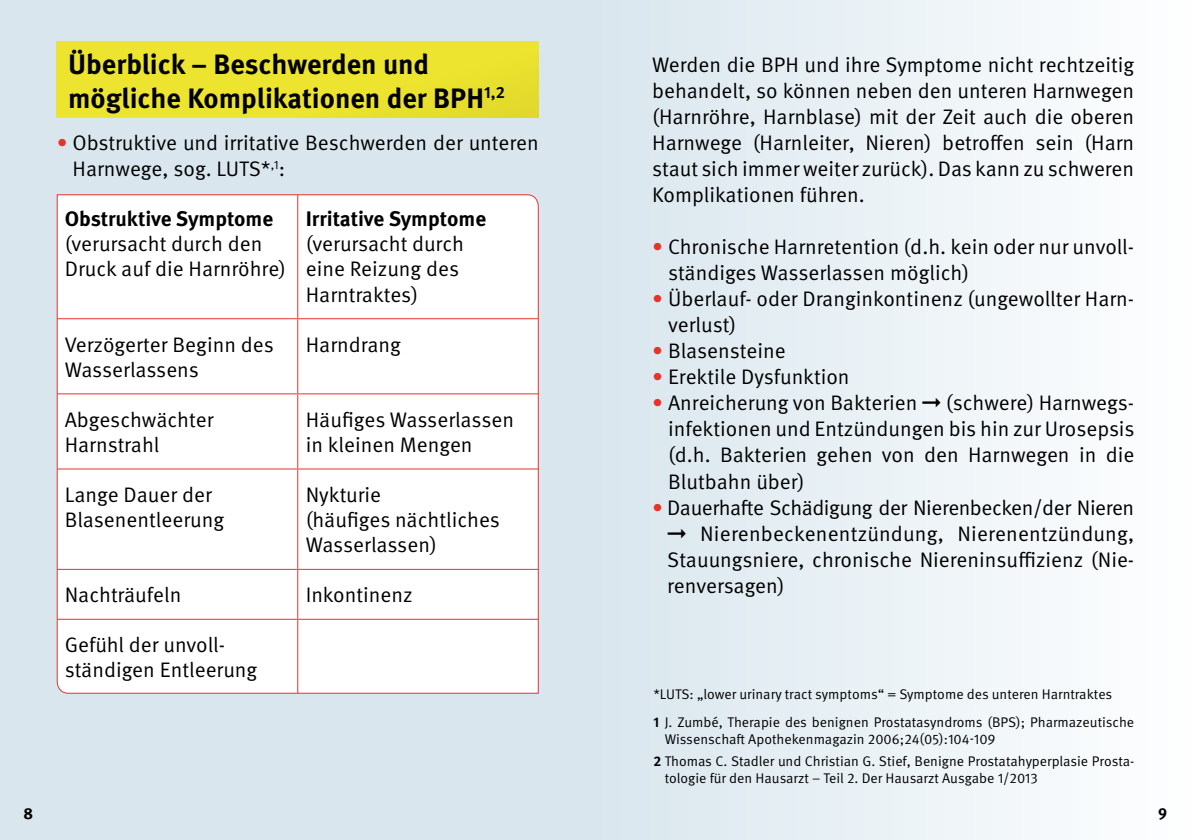
<style>
.page{position:relative;width:1191px;height:840px;background:#fff}
.page>*{position:absolute;margin:0;border:0;box-sizing:border-box;transform-origin:0 0}
.t1{font:700 28px/33.6px "Meta Pro";color:#000}
.t2{font:21px/26px "Meta Pro Norm";color:#000}
.t3{font:700 21px "Meta Pro";letter-spacing:-.005em;color:#000}
.t4{font:700 16px "Meta Pro";color:#000}
.t5{font:14px/28.2px "Meta Pro Norm";color:#000}
.s1{color:#e7332c}
.s2{font-family:"Meta Pro";font-weight:700}
</style>
<div class="page">
<div style="left:0;top:0;width:595px;height:839px;background:#d9e6ee"></div>
<div style="left:595px;top:0;width:596px;height:839px;background:linear-gradient(to right,#d9e6ee,#fefeff)"></div>
<div style="left:57px;top:42px;width:482px;height:75px;background:#ece42e"></div>
<div style="left:56px;top:194px;width:483px;height:499px;background:#fff"></div>
<h1 class="t1" style="left:68px;top:46px;width:438px">Überblick – Beschwerden und mögliche Komplikationen der BPH<sup>1,2</sup></h1>
<p class="t2" style="left:73px;top:128px;width:468px;text-indent:-16px"><span class="s1">•</span> Obstruktive und irritative Beschwerden der unteren<br>Harnwege, sog. LUTS*<sup>,1</sup>:</p>
<p class="t3" style="left:65px;top:202px;width:210px">Obstruktive Symptome</p>
<p class="t2" style="left:65px;top:230px;width:223px;line-height:25.2px">(verursacht durch den<br>Druck auf die Harnröhre)</p>
<p class="t3" style="left:306px;top:202px;width:182px">Irritative Symptome</p>
<p class="t2" style="left:306px;top:230px;width:160px;line-height:25.2px">(verursacht durch eine Reizung des<br>Harntraktes)</p>
<p class="t2" style="left:65px;top:330px;width:211px;line-height:25.2px">Verzögerter Beginn des<br>Wasserlassens</p>
<p class="t2" style="left:306px;top:330px;width:97px">Harndrang</p>
<p class="t2" style="left:65px;top:405px;width:150px;line-height:25.2px">Abgeschwächter<br>Harnstrahl</p>
<p class="t2" style="left:306px;top:405px;width:210px;line-height:25.2px">Häufiges Wasserlassen in kleinen Mengen</p>
<p class="t2" style="left:65px;top:480px;width:161px;line-height:25.2px">Lange Dauer der<br>Blasenentleerung</p>
<p class="t2" style="left:306px;top:480px;width:196px;line-height:25.2px">Nykturie<br>(häufiges nächtliches<br>Wasserlassen)</p>
<p class="t2" style="left:65px;top:580px;width:118px">Nachträufeln</p>
<p class="t2" style="left:306px;top:580px;width:109px">Inkontinenz</p>
<p class="t2" style="left:65px;top:630px;width:194px;line-height:25.2px">Gefühl der unvoll&shy;ständigen Entleerung</p>
<p class="t2" style="left:652px;top:50px;width:483px;text-align:justify">Werden die BPH und ihre Symptome nicht rechtzeitig behandelt, so können neben den unteren Harnwegen (Harnröhre, Harnblase) mit der Zeit auch die oberen Harnwege (Harnleiter, Nieren) betroffen sein (Harn staut sich immer weiter zurück). Das kann zu schweren Komplikationen führen.</p>
<p class="t2" style="left:668px;top:232px;width:468px;text-indent:-16px"><span class="s1">•</span> Chronische Harnretention (d.h. kein oder nur unvoll&shy;ständiges Wasserlassen möglich)</p>
<p class="t2" style="left:668px;top:284px;width:468px;text-indent:-16px"><span class="s1">•</span> Überlauf- oder Dranginkontinenz (ungewollter Harn&shy;verlust)</p>
<p class="t2" style="left:652px;top:336px;width:135px"><span class="s1">•</span> Blasensteine</p>
<p class="t2" style="left:652px;top:362px;width:199px"><span class="s1">•</span> Erektile Dysfunktion</p>
<p class="t2" style="left:668px;top:388px;width:468px;text-align:justify;text-indent:-16px"><span class="s1">•</span> Anreicherung von Bakterien ➞ (schwere) Harnwegs&shy;infektionen und Entzündungen bis hin zur Urosepsis (d.h. Bakterien gehen von den Harnwegen in die Blutbahn über)</p>
<p class="t2" style="left:667px;top:492px;width:468px;text-align:justify;text-indent:-15px"><span class="s1">•</span> Dauerhafte Schädigung der Nierenbecken/der Nieren ➞ Nierenbeckenentzündung, Nierenentzündung, Stauungsniere, chronische Niereninsuffizienz (Nie&shy;renversagen)</p>
<p class="t5" style="left:653px;top:678px;width:482px">*LUTS: „lower urinary tract symptoms“ = Symptome des unteren Harntraktes<br><span class="s2">1</span> J. Zumbé, Therapie des benignen Prostatasyndroms (BPS); Pharmazeutische</p>
<p class="t5" style="left:653px;top:726px;width:482px;line-height:22.4px;text-indent:11px">Wissenschaft Apothekenmagazin 2006;24(05):104-109<br><span class="s2">2</span> Thomas C. Stadler und Christian G. Stief, Benigne Prostatahyperplasie Prosta-</p>
<p class="t5" style="left:664px;top:763px;width:374px">tologie für den Hausarzt – Teil 2. Der Hausarzt Ausgabe 1/2013</p>
<p class="t4" style="left:24px;top:800px;width:11px">8</p>
<p class="t4" style="left:1158px;top:800px;width:11px">9</p>
</div>
